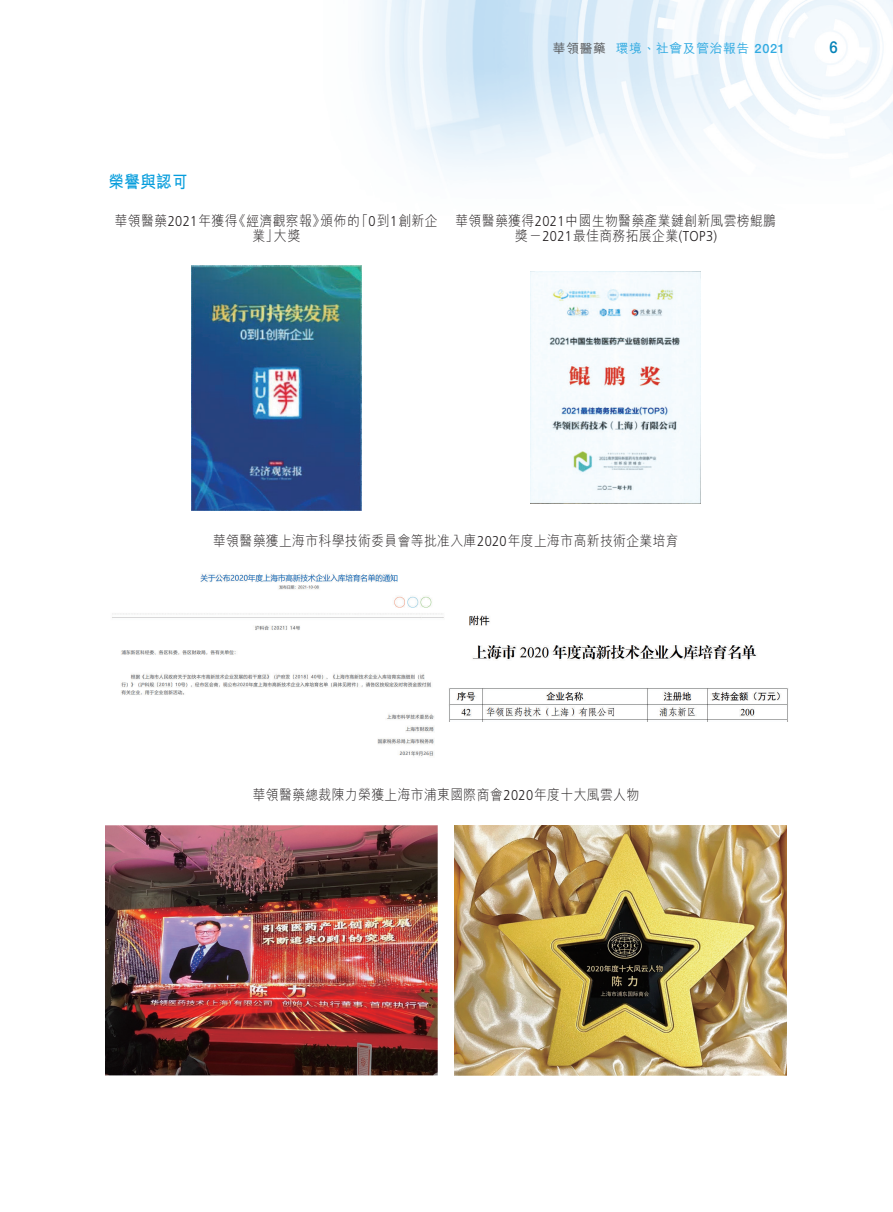
<style>
.page{position:relative;width:893px;height:1212px;background:#fff}
.page>*{position:absolute;margin:0;border:0;box-sizing:border-box;transform-origin:0 0}
.t1{font:700 17.25px "M Hei HK";letter-spacing:.03em;color:#069ddc;scale:.9 1}
.t2{font:500 16.5px "Helvetica Neue LT Std";color:#0583b8;scale:.9 1}
.t3{font:300 14.25px/15px "M Hei HK";letter-spacing:.03em;color:#231f20;text-align:center;scale:.9 1}
.t4{font:500 12.75px "M Hei HK";letter-spacing:.055em;color:#30aae1}
.t5{font:500 12.75px "M Hei HK";color:#57585a}
.s1{font-family:"Helvetica Neue LT Std"}
.s2{font-family:"Frutiger LT Std"}
</style>
<div class="page">
<img style="left:105px;top:0;width:788px;height:1076px">
<img style="left:191px;top:265px;width:170px;height:245px">
<img style="left:531px;top:272px;width:170px;height:232px">
<img style="left:108px;top:571px;width:341px;height:194px">
<img style="left:448px;top:614px;width:340px;height:108px">
<img style="left:106px;top:825px;width:331px;height:250px">
<img style="left:454px;top:825px;width:332px;height:250px">
<p class="t5" style="left:553px;top:39px;width:55px">華領醫藥</p>
<p class="t4" style="left:616px;top:39px;width:171px">環境、社會及管治報告 <span class="s1">2021</span></p>
<p class="t1" style="left:108px;top:169px;width:90px">榮譽與認可</p>
<p class="t3" style="left:355px;top:213px;width:93px">「 到<span class="s2">0 1</span>創新企</p>
<p class="t3" style="left:233px;top:213px;width:104px">《經濟觀察報》</p>
<p class="t3" style="left:115px;top:213px;width:138px">華領醫藥<span class="s2">2021</span>年獲得</p>
<p class="t3" style="left:321px;top:213px;width:45px">頒佈的</p>
<p class="t3" style="left:274px;top:228px;width:30px">大獎</p>
<p class="t3" style="left:252px;top:228px;width:30px">業」</p>
<p class="t3" style="left:455px;top:213px;width:358px">華領醫藥獲得<span class="s2">2021</span>中國生物醫藥產業鏈創新風雲榜鯤鵬獎－<span class="s2">2021</span>最佳商務拓展企業<span class="s2">(TOP (3</span></p>
<p class="t2" style="left:829px;top:37px;width:11px">6</p>
<p class="t3" style="left:213px;top:533px;width:519px">華領醫藥獲上海市科學技術委員會等批准入庫<span class="s2">2020</span>年度上海市高新技術企業培育</p>
<p class="t3" style="left:253px;top:787px;width:431px">華領醫藥總裁陳力榮獲上海市浦東國際商會<span class="s2">2020</span>年度十大風雲人物</p>
</div>
